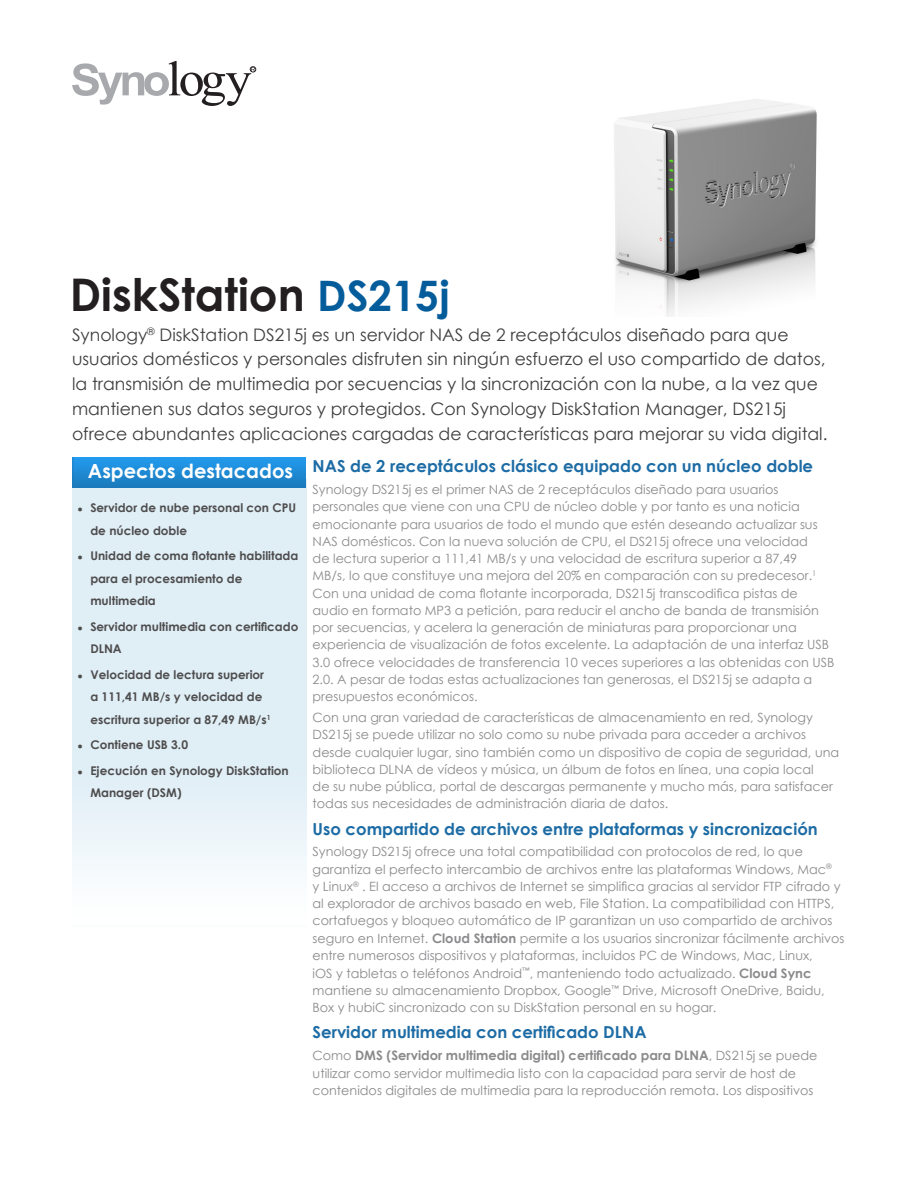
<style>
.page{position:relative;width:918px;height:1188px;background:#fff}
.page>*{position:absolute;margin:0;border:0;box-sizing:border-box;transform-origin:0 0}
.ChapterTitle{font:700 45px "Century Gothic";color:#231f20}
.ChapterTitleHighligh{font:700 19.5px "Century Gothic";color:#fff}
.ChapterTitleDesc{font:17.25px/24.8px "Century Gothic";color:#3e3e3f}
.BodyHeading{font:700 16.5px "Century Gothic";color:#1d6ca5}
.BodyContent{font:700 13.05px "Century Gothic";color:#8a8a8d}
.BodyContent-2{font:12.75px/17.2px "Century Gothic";color:#8a8a8d}
.ChapterTitleBullet{font:700 12px/22.5px "Century Gothic";color:#4e4d4e}
.s1{font-size:42px;color:#045c9b}
.s2{font-family:"Arial";font-size:9px}
.s3{font-weight:700;font-size:13.05px}
.s4{font-weight:400;font-size:12.75px}
</style>
<div class="page">
<svg style="left:72px;top:61px;width:184px;height:45px"></svg>
<svg style="left:72px;top:457px;width:234px;height:31px;background:#1e8ad4"></svg>
<img style="left:614px;top:99px;width:203px;height:218px">
<p class="ChapterTitle" style="left:70px;top:261px;width:382px">DiskStation <span class="s1">DS215j</span></p>
<p class="ChapterTitleDesc" style="left:72px;top:322px;width:757px">Synology<sup>®</sup> DiskStation DS215j es un servidor NAS de 2 receptáculos diseñado para que usuarios domésticos y personales disfruten sin ningún esfuerzo el uso compartido de datos, la transmisión de multimedia por secuencias y la sincronización con la nube, a la vez que mantienen sus datos seguros y protegidos. Con Synology DiskStation Manager, DS215j ofrece abundantes aplicaciones cargadas de características para mejorar su vida digital.</p>
<p class="ChapterTitleHighligh" style="left:88px;top:457px;width:207px">Aspectos destacados</p>
<p class="ChapterTitleBullet" style="left:90px;top:496px;width:207px;text-indent:-13px"><span class="s2">●</span> Servidor de nube personal con CPU de núcleo doble</p>
<p class="ChapterTitleBullet" style="left:90px;top:544px;width:210px;text-indent:-13px"><span class="s2">●</span> Unidad de coma flotante habilitada para el procesamiento de multimedia</p>
<p class="ChapterTitleBullet" style="left:90px;top:615px;width:210px;text-indent:-13px"><span class="s2">●</span> Servidor multimedia con certificado<br>DLNA</p>
<p class="ChapterTitleBullet" style="left:90px;top:663px;width:182px;text-indent:-13px"><span class="s2">●</span> Velocidad de lectura superior a 111,41 MB/s y velocidad de escritura superior a 87,49 MB/s<sup>1</sup></p>
<p class="ChapterTitleBullet" style="left:78px;top:733px;width:112px"><span class="s2">●</span> Contiene USB 3.0</p>
<p class="ChapterTitleBullet" style="left:90px;top:759px;width:200px;text-indent:-13px"><span class="s2">●</span> Ejecución en Synology DiskStation<br>Manager (DSM)</p>
<p class="BodyHeading" style="left:313px;top:454px;width:502px">NAS de 2 receptáculos clásico equipado con un núcleo doble</p>
<p class="BodyContent-2" style="left:313px;top:481px;width:523px">Synology DS215j es el primer NAS de 2 receptáculos diseñado para usuarios personales que viene con una CPU de núcleo doble y por tanto es una noticia emocionante para usuarios de todo el mundo que estén deseando actualizar sus NAS domésticos. Con la nueva solución de CPU, el DS215j ofrece una velocidad<br>de lectura superior a 111,41 MB/s y una velocidad de escritura superior a 87,49<br>MB/s, lo que constituye una mejora del 20% en comparación con su predecesor.<sup>1<br></sup>Con una unidad de coma flotante incorporada, DS215j transcodifica pistas de audio en formato MP3 a petición, para reducir el ancho de banda de transmisión por secuencias, y acelera la generación de miniaturas para proporcionar una experiencia de visualización de fotos excelente. La adaptación de una interfaz USB 3.0 ofrece velocidades de transferencia 10 veces superiores a las obtenidas con USB 2.0. A pesar de todas estas actualizaciones tan generosas, el DS215j se adapta a presupuestos económicos.</p>
<p class="BodyContent-2" style="left:313px;top:709px;width:528px">Con una gran variedad de características de almacenamiento en red, Synology DS215j se puede utilizar no solo como su nube privada para acceder a archivos desde cualquier lugar, sino también como un dispositivo de copia de seguridad, una biblioteca DLNA de vídeos y música, un álbum de fotos en línea, una copia local<br>de su nube pública, portal de descargas permanente y mucho más, para satisfacer todas sus necesidades de administración diaria de datos.</p>
<p class="BodyHeading" style="left:313px;top:816px;width:507px">Uso compartido de archivos entre plataformas y sincronización</p>
<p class="BodyContent-2" style="left:313px;top:843px;width:533px">Synology DS215j ofrece una total compatibilidad con protocolos de red, lo que garantiza el perfecto intercambio de archivos entre las plataformas Windows, Mac<sup>®<br></sup>y Linux<sup>®</sup> . El acceso a archivos de Internet se simplifica gracias al servidor FTP cifrado y al explorador de archivos basado en web, File Station. La compatibilidad con HTTPS, cortafuegos y bloqueo automático de IP garantizan un uso compartido de archivos seguro en Internet. <span class="s3">Cloud Station</span> permite a los usuarios sincronizar fácilmente archivos entre numerosos dispositivos y plataformas, incluidos PC de Windows, Mac, Linux,<br>iOS y tabletas o teléfonos Android<sup>™</sup>, manteniendo todo actualizado. <span class="s3">Cloud Sync </span>mantiene su almacenamiento Dropbox, Google<sup>™</sup> Drive, Microsoft OneDrive, Baidu, Box y hubiC sincronizado con su DiskStation personal en su hogar.</p>
<p class="BodyHeading" style="left:313px;top:1020px;width:335px">Servidor multimedia con certificado DLNA</p>
<p class="BodyContent" style="left:313px;top:1046px;width:506px"><span class="s4">Como</span> DMS (Servidor multimedia digital) certificado para DLNA<span class="s4">, DS215j se puede</span></p>
<p class="BodyContent-2" style="left:313px;top:1064px;width:502px">utilizar como servidor multimedia listo con la capacidad para servir de host de contenidos digitales de multimedia para la reproducción remota. Los dispositivos</p>
</div>
